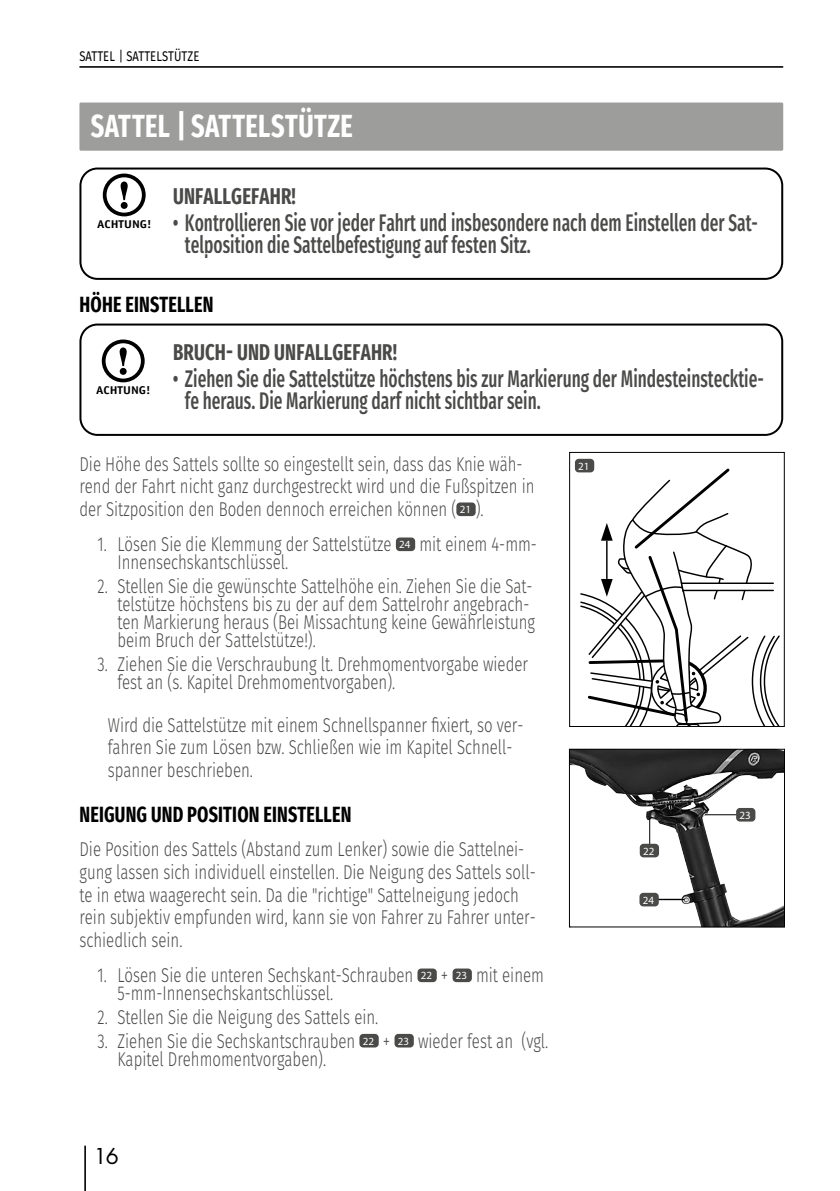
<style>
.page{position:relative;width:840px;height:1191px;background:#fff}
.page>*{position:absolute;margin:0;border:0;box-sizing:border-box;transform-origin:0 0}
.N_Überschrift__H1{font:700 32px "Fira Sans Condensed";letter-spacing:.015em;color:#fff;scale:.85 1}
.N_Warnhinweise_Text{font:500 24px/22px "Fira Sans Condensed";color:#4a4a49;scale:.75 1}
.t1{font:24px "Futura TOT Boo";color:#000}
.N_Warnhinweise_Übers{font:700 22.8px "Fira Sans Condensed";letter-spacing:.01em;color:#4a4a49;scale:.84 1}
.N_Überschrift__H3{font:700 22px "Fira Sans Condensed";letter-spacing:.01em;color:#000;scale:.85 1}
.N_Text_Aufzählung_3{font:300 20px/18px "Fira Sans";color:#4a4a49;scale:.75 1}
.N_Text{font:300 20px/22.6px "Fira Sans";color:#4a4a49;scale:.75 1}
.N_Text_Aufzählung{font:300 20px/22.6px "Fira Sans";color:#4a4a49;scale:.75 1}
.N_Kolumne_LI{font:14px "Fira Sans";letter-spacing:.01em;color:#000;scale:.8 1}
.t2{font:700 11.2px "Officina Sans Std";color:#000;scale:1.11 1}
.Bezifferung_Box_Teil{font:11px "Myriad Pro";color:#fff}
</style>
<div class="page">
<hr style="left:84px;top:1145px;width:2px;height:46px;background:#000">
<hr style="left:79px;top:66px;width:703px;height:2px;background:#000">
<div style="left:79px;top:102px;width:703px;height:49px;background:#9d9d9c"></div>
<div style="left:457px;top:503px;width:17px;height:12px;background:#4a4a49;border-radius:3px"></div>
<div style="left:456px;top:502px;width:19px;height:14px;border:2px solid #4a4a49;border-radius:3px"></div>
<div style="left:396px;top:538px;width:18px;height:12px;background:#4a4a49;border-radius:3px"></div>
<div style="left:395px;top:537px;width:20px;height:14px;border:2px solid #4a4a49;border-radius:3px"></div>
<div style="left:418px;top:969px;width:17px;height:12px;background:#4a4a49;border-radius:3px"></div>
<div style="left:417px;top:968px;width:19px;height:14px;border:2px solid #4a4a49;border-radius:3px"></div>
<div style="left:453px;top:969px;width:17px;height:12px;background:#4a4a49;border-radius:3px"></div>
<div style="left:452px;top:968px;width:19px;height:14px;border:2px solid #4a4a49;border-radius:3px"></div>
<div style="left:360px;top:1035px;width:17px;height:11px;background:#4a4a49;border-radius:3px"></div>
<div style="left:359px;top:1034px;width:19px;height:13px;border:2px solid #4a4a49;border-radius:3px"></div>
<div style="left:395px;top:1035px;width:17px;height:11px;background:#4a4a49;border-radius:3px"></div>
<div style="left:394px;top:1034px;width:19px;height:13px;border:2px solid #4a4a49;border-radius:3px"></div>
<div style="left:79px;top:167px;width:703px;height:113px;border:2px solid #000;border-radius:17px"></div>
<div style="left:103px;top:174px;width:42px;height:42px;border:4px solid #000;border-radius:50%"></div>
<svg style="left:120px;top:181px;width:8px;height:28px"></svg>
<div style="left:79px;top:323px;width:703px;height:113px;border:2px solid #000;border-radius:17px"></div>
<svg style="left:104px;top:341px;width:39px;height:39px"></svg>
<div style="left:102px;top:339px;width:43px;height:43px;border:4px solid #000;border-radius:50%"></div>
<svg style="left:119px;top:347px;width:8px;height:28px"></svg>
<svg style="left:579px;top:466px;width:201px;height:259px"></svg>
<div style="left:568px;top:452px;width:216px;height:275px;border:1px solid #000"></div>
<div style="left:575px;top:460px;width:18px;height:11px;background:#4a4a49;border-radius:3px"></div>
<div style="left:574px;top:459px;width:20px;height:13px;border:2px solid #4a4a49;border-radius:3px"></div>
<img style="left:570px;top:751px;width:212px;height:174px">
<div style="left:568px;top:749px;width:216px;height:178px;border:1px solid #000"></div>
<hr style="left:648px;top:819px;width:1px;height:32px;background:#000">
<hr style="left:652px;top:898px;width:32px;height:2px;background:#000">
<div style="left:640px;top:844px;width:17px;height:12px;background:#4a4a49;border-radius:3px"></div>
<div style="left:639px;top:843px;width:19px;height:14px;border:2px solid #4a4a49;border-radius:3px"></div>
<div style="left:640px;top:893px;width:17px;height:12px;background:#4a4a49;border-radius:3px"></div>
<div style="left:639px;top:892px;width:19px;height:14px;border:2px solid #4a4a49;border-radius:3px"></div>
<hr style="left:704px;top:814px;width:32px;height:1px;background:#000">
<div style="left:736px;top:809px;width:18px;height:11px;background:#4a4a49;border-radius:3px"></div>
<div style="left:735px;top:808px;width:20px;height:13px;border:2px solid #4a4a49;border-radius:3px"></div>
<p class="N_Kolumne_LI" style="left:79px;top:46px;width:151px">SATTEL | SATTELSTÜTZE</p>
<p class="N_Überschrift__H1" style="left:91px;top:96px;width:309px">SATTEL | SATTELSTÜTZE</p>
<p class="t2" style="left:97px;top:217px;width:50px">ACHTUNG!</p>
<p class="N_Warnhinweise_Übers" style="left:173px;top:175px;width:148px">UNFALLGEFAHR!</p>
<p class="N_Warnhinweise_Text" style="left:185px;top:209px;width:765px;text-indent:-12px">• Kontrollieren Sie vor jeder Fahrt und insbesondere nach dem Einstellen der Sat&shy;telposition die Sattelbefestigung auf festen Sitz.</p>
<p class="N_Überschrift__H3" style="left:79px;top:284px;width:159px">HÖHE EINSTELLEN</p>
<p class="t2" style="left:96px;top:383px;width:50px">ACHTUNG!</p>
<p class="N_Warnhinweise_Übers" style="left:173px;top:331px;width:268px">BRUCH- UND UNFALLGEFAHR!</p>
<p class="N_Warnhinweise_Text" style="left:185px;top:365px;width:773px;text-indent:-12px">• Ziehen Sie die Sattelstütze höchstens bis zur Markierung der Mindesteinstecktie&shy;fe heraus. Die Markierung darf nicht sichtbar sein.</p>
<p class="N_Text" style="left:79px;top:452px;width:608px">Die Höhe des Sattels sollte so eingestellt sein, dass das Knie wäh&shy;rend der Fahrt nicht ganz durchgestreckt wird und die Fußspitzen in der Sitzposition den Boden dennoch erreichen können (</p>
<p class="Bezifferung_Box_Teil" style="left:459px;top:503px;width:13px">21</p>
<p class="N_Text" style="left:475px;top:498px;width:12px">).</p>
<p class="N_Text_Aufzählung_3" style="left:97px;top:535px;width:393px">1. Lösen Sie die Klemmung der Sattelstütze</p>
<p class="Bezifferung_Box_Teil" style="left:399px;top:538px;width:13px">24</p>
<p class="N_Text_Aufzählung_3" style="left:419px;top:535px;width:158px">mit einem 4-mm-</p>
<p class="N_Text_Aufzählung_3" style="left:117px;top:553px;width:229px">Innensechskantschlüssel.</p>
<p class="N_Text_Aufzählung_3" style="left:117px;top:577px;width:558px;text-indent:-20px">2. Stellen Sie die gewünschte Sattelhöhe ein. Ziehen Sie die Sat&shy;telstütze höchstens bis zu der auf dem Sattelrohr angebrach&shy;ten Markierung heraus (Bei Missachtung keine Gewährleistung beim Bruch der Sattelstütze!).</p>
<p class="N_Text_Aufzählung_3" style="left:117px;top:654px;width:548px;text-indent:-20px">3. Ziehen Sie die Verschraubung lt. Drehmomentvorgabe wieder fest an (s. Kapitel Drehmomentvorgaben).</p>
<p class="N_Text_Aufzählung" style="left:108px;top:713px;width:555px">Wird die Sattelstütze mit einem Schnellspanner fixiert, so ver&shy;fahren Sie zum Lösen bzw. Schließen wie im Kapitel Schnell&shy;spanner beschrieben.</p>
<p class="N_Überschrift__H3" style="left:79px;top:794px;width:321px">NEIGUNG UND POSITION EINSTELLEN</p>
<p class="N_Text" style="left:79px;top:838px;width:610px">Die Position des Sattels (Abstand zum Lenker) sowie die Sattelnei&shy;gung lassen sich individuell einstellen. Die Neigung des Sattels soll&shy;te in etwa waagerecht sein. Da die "richtige" Sattelneigung jedoch rein subjektiv empfunden wird, kann sie von Fahrer zu Fahrer unter&shy;schiedlich sein.</p>
<p class="N_Text_Aufzählung_3" style="left:97px;top:966px;width:422px">1. Lösen Sie die unteren Sechskant-Schrauben</p>
<p class="Bezifferung_Box_Teil" style="left:420px;top:969px;width:13px">22</p>
<p class="N_Text_Aufzählung_3" style="left:440px;top:966px;width:11px">+</p>
<p class="Bezifferung_Box_Teil" style="left:455px;top:969px;width:13px">23</p>
<p class="N_Text_Aufzählung_3" style="left:476px;top:966px;width:92px">mit einem</p>
<p class="N_Text_Aufzählung_3" style="left:117px;top:984px;width:289px">5-mm-Innensechskantschlüssel.</p>
<p class="N_Text_Aufzählung_3" style="left:97px;top:1007px;width:376px">2. Stellen Sie die Neigung des Sattels ein.</p>
<p class="N_Text_Aufzählung_3" style="left:97px;top:1031px;width:345px">3. Ziehen Sie die Sechskantschrauben</p>
<p class="Bezifferung_Box_Teil" style="left:362px;top:1034px;width:13px">22</p>
<p class="N_Text_Aufzählung_3" style="left:383px;top:1031px;width:11px">+</p>
<p class="Bezifferung_Box_Teil" style="left:397px;top:1034px;width:13px">23</p>
<p class="N_Text_Aufzählung_3" style="left:418px;top:1031px;width:175px">wieder fest an (vgl.</p>
<p class="N_Text_Aufzählung_3" style="left:117px;top:1049px;width:279px">Kapitel Drehmomentvorgaben).</p>
<p class="t1" style="left:94px;top:1141px;width:27px">16</p>
<p class="Bezifferung_Box_Teil" style="left:578px;top:459px;width:13px">21</p>
<p class="Bezifferung_Box_Teil" style="left:642px;top:844px;width:13px">22</p>
<p class="Bezifferung_Box_Teil" style="left:642px;top:893px;width:13px">24</p>
<p class="Bezifferung_Box_Teil" style="left:739px;top:808px;width:13px">23</p>
</div>
